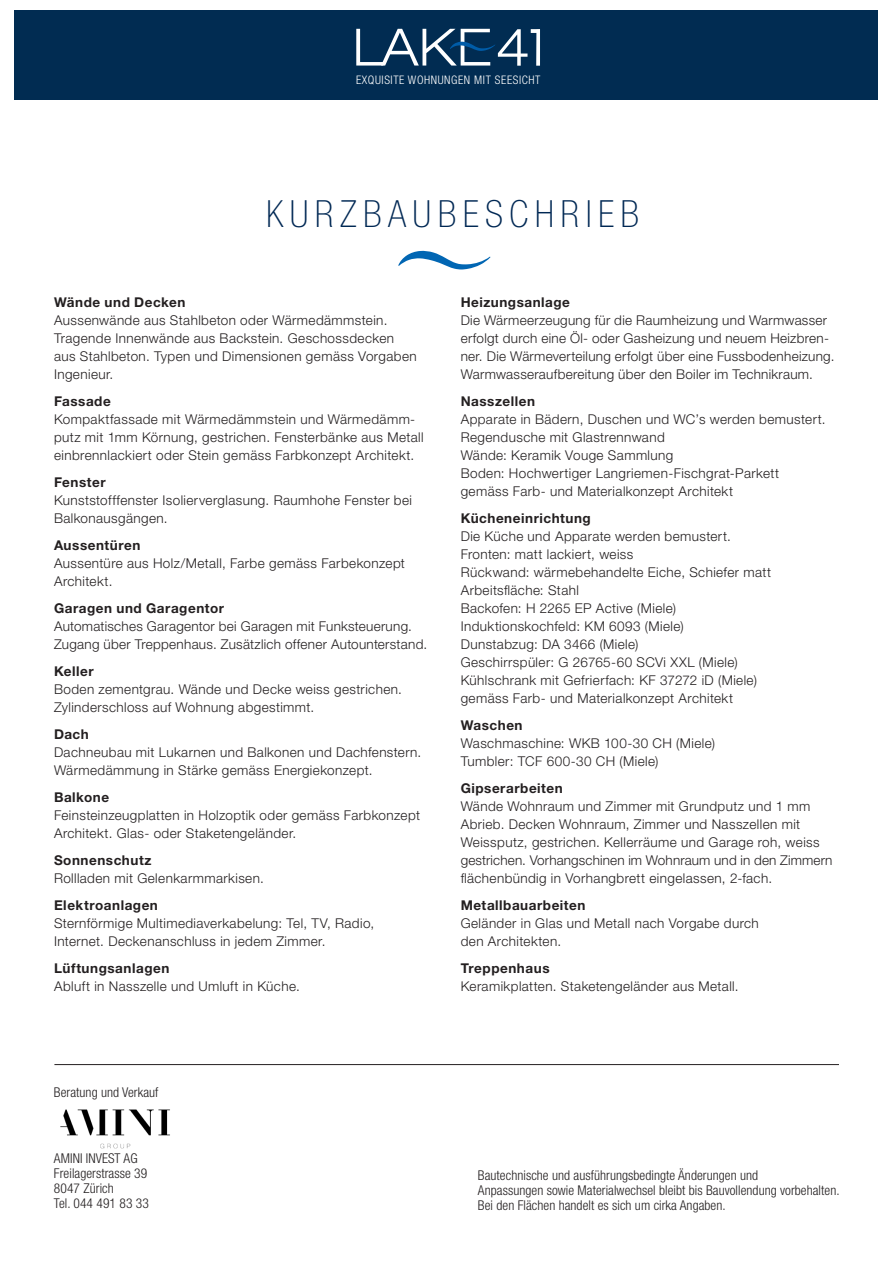
<style>
.page{position:relative;width:893px;height:1263px;background:#fff}
.page>*{position:absolute;margin:0;border:0;box-sizing:border-box;transform-origin:0 0}
.t1{font:100 condensed 37.5px "Helvetica Neue LT Std";letter-spacing:.17em;color:#002854}
.t2{font:300 13.5px/18px "Helvetica Neue LT Std";letter-spacing:.03em;color:#231f20}
.t3{font:300 condensed 13.5px/15px "Helvetica Neue LT Std";letter-spacing:.005em;color:#231f20}
.t4{font:700 13.5px "Helvetica Neue LT Std";letter-spacing:.04em;color:#231f20}
.t5{font:300 condensed 11.85px "Helvetica Neue LT Std";letter-spacing:.05em;color:#fff}
</style>
<div class="page">
<hr style="left:54px;top:1064px;width:785px;height:1px;background:#231f20">
<div style="left:15px;top:11px;width:863px;height:89px;background:#012c52"></div>
<svg style="left:356px;top:29px;width:184px;height:37px"></svg>
<img style="left:60px;top:1109px;width:110px;height:40px">
<svg style="left:398px;top:251px;width:92px;height:18px"></svg>
<p class="t5" style="left:356px;top:73px;width:186px">EXQUISITE WOHNUNGEN MIT SEESICHT</p>
<h1 class="t1" style="left:266px;top:192px;width:375px">KURZBAUBESCHRIEB</h1>
<p class="t4" style="left:54px;top:294px;width:133px">Wände und Decken</p>
<p class="t2" style="left:54px;top:311px;width:364px">Aussenwände aus Stahlbeton oder Wärmedämmstein.<br>Tragende Innenwände aus Backstein. Geschossdecken aus Stahlbeton. Typen und Dimensionen gemäss Vorgaben Ingenieur.</p>
<p class="t4" style="left:54px;top:393px;width:58px">Fassade</p>
<p class="t2" style="left:54px;top:410px;width:371px">Kompaktfassade mit Wärmedämmstein und Wärmedämm&shy;putz mit 1mm Körnung, gestrichen. Fensterbänke aus Metall einbrennlackiert oder Stein gemäss Farbkonzept Architekt.</p>
<p class="t4" style="left:54px;top:474px;width:53px">Fenster</p>
<p class="t2" style="left:54px;top:491px;width:360px">Kunststofffenster Isolierverglasung. Raumhohe Fenster bei<br>Balkonausgängen.</p>
<p class="t4" style="left:54px;top:537px;width:88px">Aussentüren</p>
<p class="t2" style="left:54px;top:554px;width:352px">Aussentüre aus Holz/Metall, Farbe gemäss Farbekonzept<br>Architekt.</p>
<p class="t4" style="left:54px;top:600px;width:172px">Garagen und Garagentor</p>
<p class="t2" style="left:54px;top:617px;width:375px">Automatisches Garagentor bei Garagen mit Funksteuerung.<br>Zugang über Treppenhaus. Zusätzlich offener Autounterstand.</p>
<p class="t4" style="left:54px;top:663px;width:41px">Keller</p>
<p class="t2" style="left:54px;top:680px;width:349px">Boden zementgrau. Wände und Decke weiss gestrichen.<br>Zylinderschloss auf Wohnung abgestimmt.</p>
<p class="t4" style="left:54px;top:726px;width:36px">Dach</p>
<p class="t2" style="left:54px;top:743px;width:369px">Dachneubau mit Lukarnen und Balkonen und Dachfenstern.<br>Wärmedämmung in Stärke gemäss Energiekonzept.</p>
<p class="t4" style="left:54px;top:789px;width:57px">Balkone</p>
<p class="t2" style="left:54px;top:806px;width:368px">Feinsteinzeugplatten in Holzoptik oder gemäss Farbkonzept<br>Architekt. Glas- oder Staketengeländer.</p>
<p class="t4" style="left:54px;top:852px;width:99px">Sonnenschutz</p>
<p class="t2" style="left:54px;top:869px;width:211px">Rollladen mit Gelenkarmmarkisen.</p>
<p class="t4" style="left:54px;top:897px;width:105px">Elektroanlagen</p>
<p class="t2" style="left:54px;top:914px;width:322px">Sternförmige Multimediaverkabelung: Tel, TV, Radio,<br>Internet. Deckenanschluss in jedem Zimmer.</p>
<p class="t4" style="left:54px;top:960px;width:117px">Lüftungsanlagen</p>
<p class="t2" style="left:54px;top:977px;width:247px">Abluft in Nasszelle und Umluft in Küche.</p>
<p class="t4" style="left:461px;top:294px;width:111px">Heizungsanlage</p>
<p class="t2" style="left:461px;top:311px;width:375px">Die Wärmeerzeugung für die Raumheizung und Warmwasser erfolgt durch eine Öl- oder Gasheizung und neuem Heizbren&shy;ner. Die Wärmeverteilung erfolgt über eine Fussbodenheizung.<br>Warmwasseraufbereitung über den Boiler im Technikraum.</p>
<p class="t4" style="left:461px;top:393px;width:76px">Nasszellen</p>
<p class="t2" style="left:461px;top:410px;width:366px">Apparate in Bädern, Duschen und WC’s werden bemustert.<br>Regendusche mit Glastrennwand<br>Wände: Keramik Vouge Sammlung<br>Boden: Hochwertiger Langriemen-Fischgrat-Parkett gemäss Farb- und Materialkonzept Architekt</p>
<p class="t4" style="left:461px;top:510px;width:132px">Kücheneinrichtung</p>
<p class="t2" style="left:461px;top:527px;width:312px">Die Küche und Apparate werden bemustert.<br>Fronten: matt lackiert, weiss<br>Rückwand: wärmebehandelte Eiche, Schiefer matt Arbeitsfläche: Stahl<br>Backofen: H 2265 EP Active (Miele)<br>Induktionskochfeld: KM 6093 (Miele)<br>Dunstabzug: DA 3466 (Miele)<br>Geschirrspüler: G 26765-60 SCVi XXL (Miele)<br>Kühlschrank mit Gefrierfach: KF 37272 iD (Miele) gemäss Farb- und Materialkonzept Architekt</p>
<p class="t4" style="left:461px;top:717px;width:63px">Waschen</p>
<p class="t2" style="left:461px;top:734px;width:256px">Waschmaschine: WKB 100-30 CH (Miele)<br>Tumbler: TCF 600-30 CH (Miele)</p>
<p class="t4" style="left:461px;top:780px;width:104px">Gipserarbeiten</p>
<p class="t2" style="left:461px;top:797px;width:373px">Wände Wohnraum und Zimmer mit Grundputz und 1 mm Abrieb. Decken Wohnraum, Zimmer und Nasszellen mit Weissputz, gestrichen. Kellerräume und Garage roh, weiss gestrichen. Vorhangschinen im Wohnraum und in den Zimmern flächenbündig in Vorhangbrett eingelassen, 2-fach.</p>
<p class="t4" style="left:461px;top:897px;width:126px">Metallbauarbeiten</p>
<p class="t2" style="left:461px;top:914px;width:300px">Geländer in Glas und Metall nach Vorgabe durch den Architekten.</p>
<p class="t4" style="left:461px;top:960px;width:90px">Treppenhaus</p>
<p class="t2" style="left:461px;top:977px;width:279px">Keramikplatten. Staketengeländer aus Metall.</p>
<p class="t3" style="left:54px;top:1085px;width:106px">Beratung und Verkauf</p>
<p class="t3" style="left:54px;top:1151px;width:96px">AMINI INVEST AG<br>Freilagerstrasse 39<br>8047 Zürich<br>Tel. 044 491 83 33</p>
<p class="t3" style="left:478px;top:1167px;width:363px">Bautechnische und ausführungsbedingte Änderungen und<br>Anpassungen sowie Materialwechsel bleibt bis Bauvollendung vorbehalten.<br>Bei den Flächen handelt es sich um cirka Angaben.</p>
</div>
